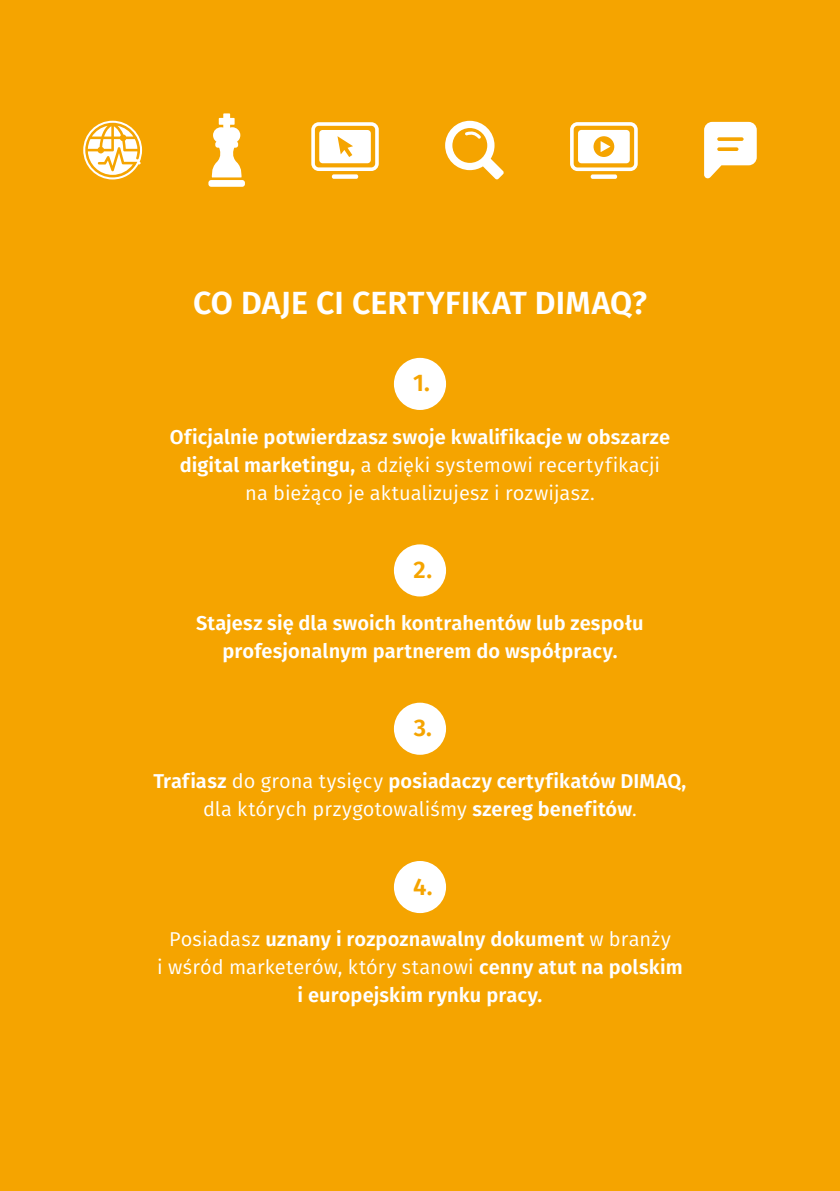
<style>
.page{position:relative;width:840px;height:1191px;background:#fff}
.page>*{position:absolute;margin:0;border:0;box-sizing:border-box;transform-origin:0 0}
.t1{font:600 32px "Fira Sans";letter-spacing:.005em;color:#fff}
.t2{font:600 24px "Fira Sans";color:#f5a400}
.t3{font:600 20px/28px "Fira Sans";letter-spacing:.005em;color:#fff;text-align:center}
.s1{font-weight:400}
</style>
<div class="page">
<div style="left:0;top:0;width:839px;height:1191px;background:#f5a400"></div>
<div style="left:590px;top:174px;width:26px;height:5px;background:#fff;border-radius:2px"></div>
<svg style="left:570px;top:122px;width:67px;height:49px"></svg>
<svg style="left:704px;top:122px;width:52px;height:56px"></svg>
<div style="left:208px;top:180px;width:37px;height:7px;background:#fff;border-radius:3px"></div>
<svg style="left:211px;top:113px;width:31px;height:64px"></svg>
<div style="left:331px;top:174px;width:27px;height:5px;background:#fff;border-radius:2px"></div>
<svg style="left:311px;top:122px;width:67px;height:49px"></svg>
<svg style="left:445px;top:121px;width:58px;height:59px"></svg>
<svg style="left:83px;top:121px;width:59px;height:58px"></svg>
<hr style="left:0;top:0;width:1px;height:1191px;background:#000">
<div style="left:393px;top:358px;width:53px;height:52px;background:#fff;border-radius:50%"></div>
<div style="left:393px;top:544px;width:53px;height:52px;background:#fff;border-radius:50%"></div>
<div style="left:393px;top:702px;width:53px;height:53px;background:#fff;border-radius:50%"></div>
<div style="left:393px;top:861px;width:53px;height:52px;background:#fff;border-radius:50%"></div>
<h1 class="t1" style="left:193px;top:276px;width:455px">CO DAJE CI CERTYFIKAT DIMAQ?</h1>
<p class="t2" style="left:413px;top:363px;width:18px">1.</p>
<p class="t3" style="left:170px;top:421px;width:501px">Oficjalnie potwierdzasz swoje kwalifikacje w obszarze digital marketingu, <span class="s1">a dzięki systemowi recertyfikacji na bieżąco je aktualizujesz i rozwijasz.</span></p>
<p class="t2" style="left:413px;top:550px;width:20px">2.</p>
<p class="t3" style="left:196px;top:607px;width:449px">Stajesz się dla swoich kontrahentów lub zespołu profesjonalnym partnerem do współpracy.</p>
<p class="t2" style="left:413px;top:708px;width:20px">3.</p>
<p class="t3" style="left:153px;top:765px;width:534px">Trafiasz <span class="s1">do grona tysięcy</span> posiadaczy certyfikatów DIMAQ, <span class="s1">dla których przygotowaliśmy</span> szereg benefitów<span class="s1">.</span></p>
<p class="t2" style="left:413px;top:866px;width:21px">4.</p>
<p class="t3" style="left:157px;top:924px;width:526px"><span class="s1">Posiadasz</span> uznany i rozpoznawalny dokument <span class="s1">w branży<br>i wśród marketerów, który stanowi</span> cenny atut na polskim i europejskim rynku pracy.</p>
</div>
